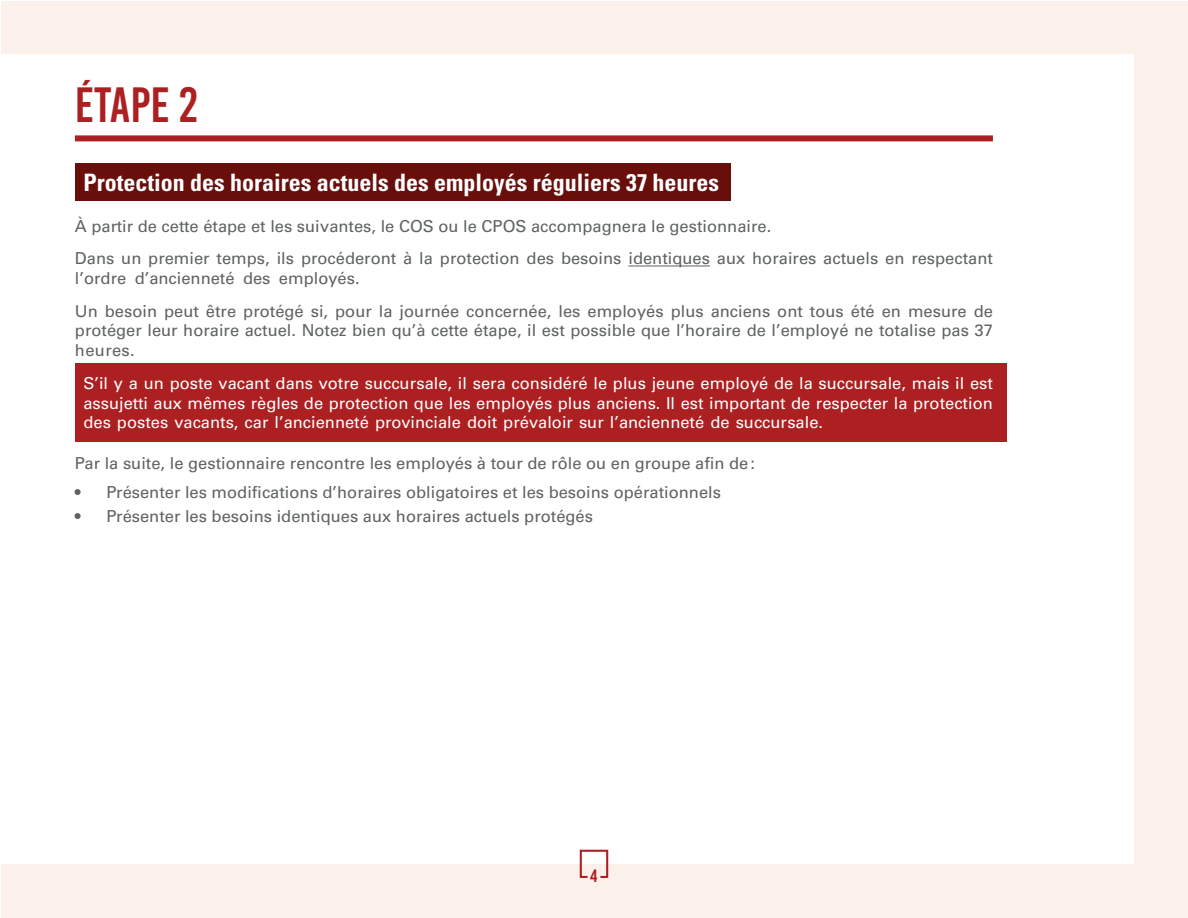
<style>
.page{position:relative;width:1188px;height:918px;background:#fff}
.page>*{position:absolute;margin:0;border:0;box-sizing:border-box;transform-origin:0 0}
.t1{font:49.5px "Bebas Kai";color:#ac2022}
.t2{font:700 condensed 24px "Univers";color:#fff}
.t3{font:18px "Bebas Kai";color:#ac2022}
.t4{font:16.5px/32.5px "Univers";color:#5f6262}
.t5{font:16.5px/19.8px "Univers";color:#fff;text-align:justify}
</style>
<div class="page">
<div style="left:1px;top:1px;width:1187px;height:917px;background:#fbf0ea"></div>
<div style="left:0;top:54px;width:1134px;height:810px;background:#fff"></div>
<svg style="left:579px;top:849px;width:30px;height:29px"></svg>
<div style="left:75px;top:135px;width:918px;height:6px;background:#ac2022"></div>
<div style="left:75px;top:163px;width:655px;height:38px;background:#680f0c"></div>
<div style="left:75px;top:364px;width:931px;height:78px;background:#ac2022"></div>
<hr style="left:628px;top:266px;width:82px;height:1px;background:#5f6262">
<h1 class="t1" style="left:75px;top:79px;width:125px">Étape 2</h1>
<h2 class="t2" style="left:83px;top:167px;width:637px">Protection des horaires actuels des employés réguliers 37 heures</h2>
<p class="t4" style="left:75px;top:210px;width:920px">À partir de cette étape et les suivantes le, COS ou le CPOS accompagnera le gestionnaire.<br>Dans un premier temps, ils procéderont à la protection des besoins identiques aux horaires actuels en respectant</p>
<p class="t4" style="left:279px;top:262px;width:82px">employés.</p>
<p class="t4" style="left:135px;top:262px;width:101px">d’ancienneté</p>
<p class="t4" style="left:75px;top:262px;width:920px">’l ordre<br>Un besoin peut être protégé si, pour la journée concernée, les employés plus anciens ont tous été en mesure de</p>
<p class="t4" style="left:75px;top:321px;width:919px;line-height:19.8px">protéger leur horaire actuel. Notez bien qu à’ cette étape, il est possible que ’l horaire de ’l employé ne totalise pas 37 heures.</p>
<p class="t5" style="left:83px;top:373px;width:911px">S ayi l’ un poste vacant dans votre succursale, il sera considéré le plus jeune employé de la succursale, mais il est assujetti aux mêmes règles de protection que les employés plus anciens. Il est important de respecter la protection des postes vacants, car ’l ancienneté provinciale doit prévaloir sur ’l ancienneté de succursale.</p>
<p class="t4" style="left:75px;top:447px;width:682px">Par la suite le, gestionnaire rencontre les employés à tour de rôle ou en groupe afin de:</p>
<p class="t4" style="left:75px;top:476px;width:648px">• ➢Présenter les modifications d’horaires obligatoires et les besoins opérationnels</p>
<p class="t4" style="left:75px;top:500px;width:520px">• ➢Présenter les besoins identiques aux horaires actuels protégés</p>
<p class="t4" style="left:243px;top:262px;width:29px">des</p>
<p class="t3" style="left:590px;top:866px;width:9px">4</p>
</div>
